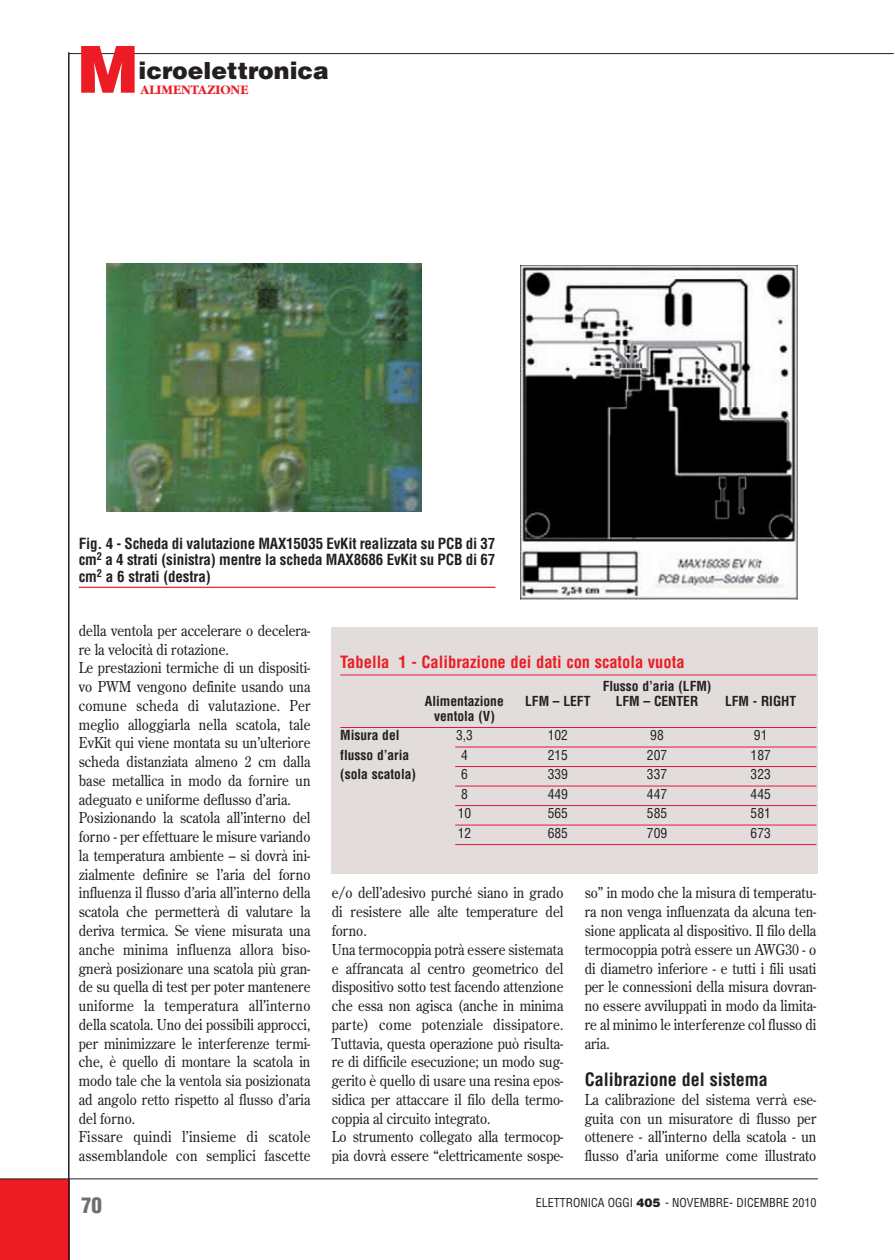
<style>
.page{position:relative;width:895px;height:1260px;background:#fff}
.page>*{position:absolute;margin:0;border:0;box-sizing:border-box;transform-origin:0 0}
.t1{font:900 64.8px "Helvetica LT";color:#ed1c24}
.t2{font:900 23.55px "Helvetica LT";color:#231f20}
.t3{font:900 condensed 21px "Helvetica LT";color:#6d6e70}
.t4{font:700 condensed 18px "Helvetica LT";color:#231f20}
.t5{font:700 condensed 16.5px "Helvetica LT";color:#ed1c24}
.t6{font:15px/18.8px "Century Old Style LT";color:#231f20;scale:.9 1}
.t7{font:700 condensed 15px/16.5px "Helvetica LT";letter-spacing:-.01em;color:#231f20;text-align:justify}
.t8{font:700 condensed 13.5px "Helvetica LT";color:#231f20}
.t9{font:condensed 13.5px "Helvetica LT";color:#231f20}
.t10{font:700 13.5px "Garamond LT";color:#ed1c24}
.t11{font:condensed 12px "Helvetica LT";color:#231f20}
.s1{font-weight:900;font-stretch:normal}
</style>
<div class="page">
<div style="left:0;top:1178px;width:69px;height:81px;background:#ed1c24"></div>
<hr style="left:0;top:1178px;width:817px;height:1px;background:#231f20">
<hr style="left:68px;top:52px;width:1px;height:1207px;background:#231f20">
<hr style="left:69px;top:53px;width:824px;height:1px;background:#231f20">
<img style="left:107px;top:264px;width:314px;height:247px">
<hr style="left:79px;top:586px;width:416px;height:2px;background:#ed1c24">
<img style="left:520px;top:265px;width:277px;height:334px">
<div style="left:331px;top:627px;width:486px;height:246px;background:#e2ddda"></div>
<hr style="left:340px;top:674px;width:476px;height:1px;background:#e3173e">
<hr style="left:340px;top:727px;width:476px;height:1px;background:#e3173e">
<hr style="left:455px;top:746px;width:361px;height:1px;background:#e3173e">
<hr style="left:455px;top:766px;width:361px;height:1px;background:#e3173e">
<hr style="left:455px;top:785px;width:361px;height:1px;background:#e3173e">
<hr style="left:455px;top:805px;width:361px;height:1px;background:#e3173e">
<hr style="left:455px;top:824px;width:361px;height:1px;background:#e3173e">
<hr style="left:455px;top:844px;width:361px;height:1px;background:#e3173e">
<h1 class="t1" style="left:77px;top:39px;width:63px">M</h1>
<h2 class="t2" style="left:138px;top:60px;width:192px">icroelettronica</h2>
<p class="t10" style="left:140px;top:86px;width:109px">ALIMENTAZIONE</p>
<p class="t7" style="left:79px;top:536px;width:418px">Fig. 4 - Scheda di valutazione MAX15035 EvKit realizzata su PCB di 37 cm<sup>2</sup> a 4 strati (sinistra) mentre la scheda MAX8686 EvKit su PCB di 67 cm<sup>2</sup> a 6 strati (destra)</p>
<p class="t6" style="left:79px;top:621px;width:259px">della ventola per accelerare o decelera&shy;re la velocità di rotazione.<br>Le prestazioni termiche di un dispositi&shy;vo PWM vengono definite usando una comune scheda di valutazione. Per meglio alloggiarla nella scatola, tale EvKit qui viene montata su un’ulteriore scheda distanziata almeno 2 cm dalla base metallica in modo da fornire un adeguato e uniforme deflusso d’aria.<br>Posizionando la scatola all’interno del forno - per effettuare le misure variando la temperatura ambiente – si dovrà ini&shy;zialmente definire se l’aria del forno influenza il flusso d’aria all’interno della scatola che permetterà di valutare la deriva termica. Se viene misurata una anche minima influenza allora biso&shy;gnerà posizionare una scatola più gran&shy;de su quella di test per poter mantenere uniforme la temperatura all’interno della scatola. Uno dei possibili approcci, per minimizzare le interferenze termi&shy;che, è quello di montare la scatola in modo tale che la ventola sia posizionata ad angolo retto rispetto al flusso d’aria del forno.<br>Fissare quindi l’insieme di scatole assemblandole con semplici fascette</p>
<h3 class="t3" style="left:81px;top:1193px;width:22px">70</h3>
<p class="t5" style="left:340px;top:654px;width:345px">Tabella 1 - Calibrazione dei dati con scatola vuota</p>
<p class="t8" style="left:602px;top:679px;width:110px">Flusso d’aria (LFM)</p>
<p class="t8" style="left:425px;top:694px;width:80px">Alimentazione</p>
<p class="t8" style="left:525px;top:694px;width:67px">LFM – LEFT</p>
<p class="t8" style="left:615px;top:694px;width:84px">LFM – CENTER</p>
<p class="t8" style="left:724px;top:694px;width:73px">LFM - RIGHT</p>
<p class="t8" style="left:434px;top:709px;width:62px">ventola (V)</p>
<p class="t8" style="left:340px;top:729px;width:61px">Misura del</p>
<p class="t9" style="left:456px;top:730px;width:18px">3,3</p>
<p class="t9" style="left:547px;top:730px;width:22px">102</p>
<p class="t9" style="left:650px;top:730px;width:15px">98</p>
<p class="t9" style="left:753px;top:730px;width:15px">91</p>
<p class="t8" style="left:340px;top:748px;width:70px">flusso d’aria</p>
<p class="t9" style="left:461px;top:749px;width:8px">4</p>
<p class="t9" style="left:547px;top:749px;width:22px">215</p>
<p class="t9" style="left:646px;top:749px;width:22px">207</p>
<p class="t9" style="left:750px;top:749px;width:22px">187</p>
<p class="t8" style="left:340px;top:768px;width:77px">(sola scatola)</p>
<p class="t9" style="left:461px;top:769px;width:8px">6</p>
<p class="t9" style="left:547px;top:769px;width:22px">339</p>
<p class="t9" style="left:646px;top:769px;width:22px">337</p>
<p class="t9" style="left:750px;top:769px;width:22px">323</p>
<p class="t9" style="left:461px;top:788px;width:8px">8</p>
<p class="t9" style="left:547px;top:788px;width:22px">449</p>
<p class="t9" style="left:646px;top:788px;width:22px">447</p>
<p class="t9" style="left:750px;top:788px;width:22px">445</p>
<p class="t9" style="left:457px;top:808px;width:15px">10</p>
<p class="t9" style="left:547px;top:808px;width:22px">565</p>
<p class="t9" style="left:646px;top:808px;width:22px">585</p>
<p class="t9" style="left:750px;top:808px;width:22px">581</p>
<p class="t9" style="left:457px;top:827px;width:15px">12</p>
<p class="t9" style="left:547px;top:827px;width:22px">685</p>
<p class="t9" style="left:646px;top:827px;width:22px">709</p>
<p class="t9" style="left:750px;top:827px;width:22px">673</p>
<p class="t6" style="left:331px;top:884px;width:259px">e/o dell’adesivo purché siano in grado di resistere alle alte temperature del forno.<br>Una termocoppia potrà essere sistemata e affrancata al centro geometrico del dispositivo sotto test facendo attenzione che essa non agisca (anche in minima parte) come potenziale dissipatore.<br>Tuttavia, questa operazione può risulta&shy;re di difficile esecuzione; un modo sug&shy;gerito è quello di usare una resina epos&shy;sidica per attaccare il filo della termo&shy;coppia al circuito integrato.<br>Lo strumento collegato alla termocop&shy;pia dovrà essere “elettricamente sospe-</p>
<p class="t6" style="left:584px;top:884px;width:259px;text-align:justify">so” in modo che la misura di temperatu&shy;ra non venga influenzata da alcuna ten&shy;sione applicata al dispositivo. Il filo della termocoppia potrà essere un AWG30 - o di diametro inferiore - e tutti i fili usati per le connessioni della misura dovran&shy;no essere avviluppati in modo da limita&shy;re al minimo le interferenze col flusso di aria.</p>
<p class="t4" style="left:584px;top:1070px;width:184px">Calibrazione del sistema</p>
<p class="t6" style="left:584px;top:1090px;width:259px;text-align:justify">La calibrazione del sistema verrà ese&shy;guita con un misuratore di flusso per ottenere - all’interno della scatola - un flusso d’aria uniforme come illustrato</p>
<p class="t11" style="left:535px;top:1197px;width:282px">ELETTRONICA OGGI <span class="s1">405</span> - NOVEMBRE- DICEMBRE 2010</p>
</div>
